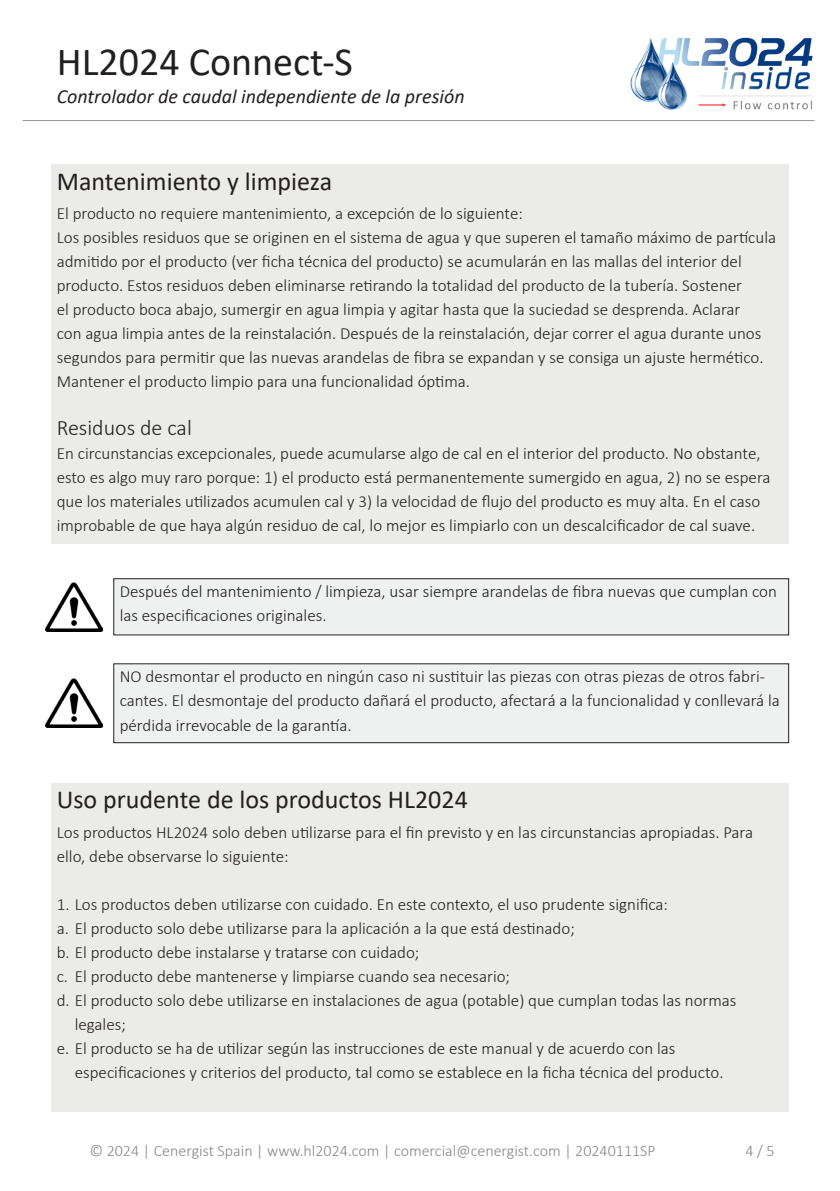
<style>
.page{position:relative;width:840px;height:1191px;background:#fff}
.page>*{position:absolute;margin:0;border:0;box-sizing:border-box;transform-origin:0 0}
.t1{font:40px "Calibri";color:#231f20}
.Title_2{font:26px "Calibri";color:#231f20}
.Title_3{font:300 22px "Calibri";color:#231f20}
.t2{font:italic 20px "Calibri";color:#231f20}
.Standaard_tekst{font:300 17px/24px "Calibri";color:#231f20}
.t3{font:300 16px "Calibri";color:#868788}
</style>
<div class="page">
<img style="left:630px;top:37px;width:183px;height:73px">
<hr style="left:23px;top:120px;width:791px;height:1px;background:#939598">
<div style="left:51px;top:164px;width:737px;height:380px;background:#ebebea"></div>
<div style="left:114px;top:664px;width:674px;height:78px;background:#eff0f0"></div>
<div style="left:113px;top:663px;width:675px;height:80px;border:1px solid #231f20"></div>
<img style="left:45px;top:678px;width:57px;height:50px">
<div style="left:114px;top:579px;width:674px;height:56px;background:#eff0f0"></div>
<div style="left:113px;top:578px;width:675px;height:57px;border:1px solid #231f20"></div>
<img style="left:45px;top:582px;width:57px;height:49px">
<div style="left:51px;top:782px;width:737px;height:329px;background:#ebebea"></div>
<h1 class="t1" style="left:57px;top:34px;width:297px">HL2024 Connect-S</h1>
<p class="t2" style="left:57px;top:82px;width:409px">Controlador de caudal independiente de la presión</p>
<p class="Title_2" style="left:57px;top:163px;width:277px">Mantenimiento y limpieza</p>
<p class="Standaard_tekst" style="left:57px;top:201px;width:467px">El producto no requiere mantenimiento, a excepción de lo siguiente:</p>
<p class="Standaard_tekst" style="left:57px;top:225px;width:720px">Los posibles residuos que se originen en el sistema de agua y que superen el tamaño máximo de partícula admitido por el producto (ver ficha técnica del producto) se acumularán en las mallas del interior del</p>
<p class="Standaard_tekst" style="left:57px;top:273px;width:708px">producto. Estos residuos deben eliminarse retirando la totalidad del producto de la tubería. Sostener<br>el producto boca abajo, sumergir en agua limpia y agitar hasta que la suciedad se desprenda. Aclarar con agua limpia antes de la reinstalación. Después de la reinstalación, dejar correr el agua durante unos segundos para permitir que las nuevas arandelas de fibra se expandan y se consiga un ajuste hermético.<br>Mantener el producto limpio para una funcionalidad óptima.</p>
<p class="Title_3" style="left:57px;top:414px;width:136px">Residuos de cal</p>
<p class="Standaard_tekst" style="left:57px;top:441px;width:714px">En circunstancias excepcionales, puede acumularse algo de cal en el interior del producto. No obstante, esto es algo muy raro porque: 1) el producto está permanentemente sumergido en agua, 2) no se espera que los materiales utilizados acumulen cal y 3) la velocidad de flujo del producto es muy alta. En el caso improbable de que haya algún residuo de cal, lo mejor es limpiarlo con un descalcificador de cal suave.</p>
<p class="Standaard_tekst" style="left:120px;top:579px;width:658px">Después del mantenimiento / limpieza, usar siempre arandelas de fibra nuevas que cumplan con las especificaciones originales.</p>
<p class="Standaard_tekst" style="left:120px;top:664px;width:661px">NO desmontar el producto en ningún caso ni sustituir las piezas con otras piezas de otros fabri&shy;cantes. El desmontaje del producto dañará el producto, afectará a la funcionalidad y conllevará la pérdida irrevocable de la garantía.</p>
<p class="Title_2" style="left:57px;top:781px;width:412px">Uso prudente de los productos HL2024</p>
<p class="Standaard_tekst" style="left:57px;top:819px;width:697px">Los productos HL2024 solo deben utilizarse para el fin previsto y en las circunstancias apropiadas. Para ello, debe observarse lo siguiente:</p>
<p class="Standaard_tekst" style="left:57px;top:891px;width:612px">1. Los productos deben utilizarse con cuidado. En este contexto, el uso prudente significa:</p>
<p class="Standaard_tekst" style="left:57px;top:915px;width:519px">a. El producto solo debe utilizarse para la aplicación a la que está destinado;</p>
<p class="Standaard_tekst" style="left:57px;top:939px;width:364px">b. El producto debe instalarse y tratarse con cuidado;</p>
<p class="Standaard_tekst" style="left:57px;top:963px;width:454px">c. El producto debe mantenerse y limpiarse cuando sea necesario;</p>
<p class="Standaard_tekst" style="left:57px;top:987px;width:680px">d. El producto solo debe utilizarse en instalaciones de agua (potable) que cumplan todas las normas</p>
<p class="Standaard_tekst" style="left:75px;top:1011px;width:53px">legales;</p>
<p class="Standaard_tekst" style="left:57px;top:1035px;width:620px">e. El producto se ha de utilizar según las instrucciones de este manual y de acuerdo con las</p>
<p class="Standaard_tekst" style="left:75px;top:1059px;width:650px">especificaciones y criterios del producto, tal como se establece en la ficha técnica del producto.</p>
<p class="t3" style="left:90px;top:1141px;width:567px">© 2024 | Cenergist Spain | www.hl2024.com | comercial@cenergist.com | 20240111SP</p>
<p class="t3" style="left:745px;top:1141px;width:31px">4 / 5</p>
</div>
